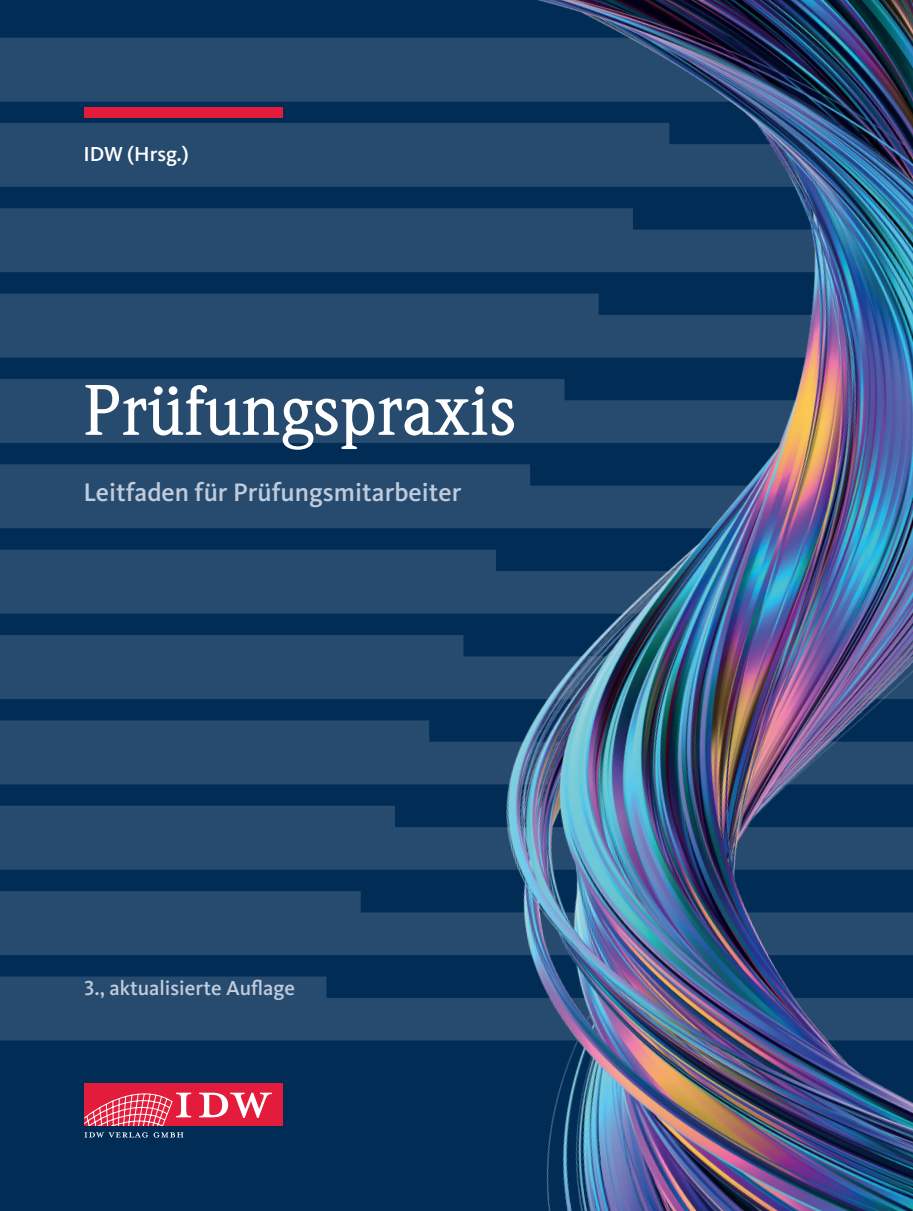
<style>
.page{position:relative;width:913px;height:1211px;background:#fff}
.page>*{position:absolute;margin:0;border:0;box-sizing:border-box;transform-origin:0 0}
.t1{font:500 70px "Weidemann Std";color:#fff}
.t2{font:500 26.25px "Kievit IDW";color:#c0cbdc}
.t3{font:500 21px "Kievit IDW";color:#c0cbdc}
.t4{font:500 21px "Kievit IDW";color:#fff}
</style>
<div class="page">
<div style="left:0;top:0;width:913px;height:1210px;background:#002c55"></div>
<div style="left:0;top:976px;width:206px;height:64px;background:#264b6e"></div>
<div style="left:0;top:891px;width:206px;height:64px;background:#264b6e"></div>
<div style="left:0;top:720px;width:206px;height:64px;background:#264b6e"></div>
<div style="left:0;top:635px;width:206px;height:64px;background:#264b6e"></div>
<div style="left:0;top:806px;width:206px;height:63px;background:#264b6e"></div>
<div style="left:84px;top:1083px;width:199px;height:42px;background:#e41c3b"></div>
<svg style="left:199px;top:1092px;width:7px;height:25px"></svg>
<svg style="left:84px;top:1092px;width:107px;height:33px"></svg>
<svg style="left:84px;top:1132px;width:100px;height:5px"></svg>
<div style="left:0;top:549px;width:206px;height:64px;background:#264b6e"></div>
<div style="left:0;top:464px;width:206px;height:64px;background:#264b6e"></div>
<div style="left:0;top:379px;width:206px;height:64px;background:#264b6e"></div>
<div style="left:0;top:293px;width:206px;height:64px;background:#264b6e"></div>
<div style="left:0;top:208px;width:206px;height:64px;background:#264b6e"></div>
<div style="left:0;top:123px;width:206px;height:64px;background:#264b6e"></div>
<div style="left:0;top:38px;width:206px;height:64px;background:#264b6e"></div>
<div style="left:84px;top:107px;width:199px;height:11px;background:#e41c3b"></div>
<img style="left:206px;top:0;width:707px;height:1210px">
<p class="t4" style="left:83px;top:141px;width:107px">IDW (Hrsg.)</p>
<h1 class="t1" style="left:83px;top:369px;width:435px">Prüfungspraxis</h1>
<p class="t2" style="left:83px;top:476px;width:380px">Leitfaden für Prüfungsmitarbeiter</p>
<p class="t3" style="left:84px;top:975px;width:212px">3., aktualisierte Auflage</p>
</div>
